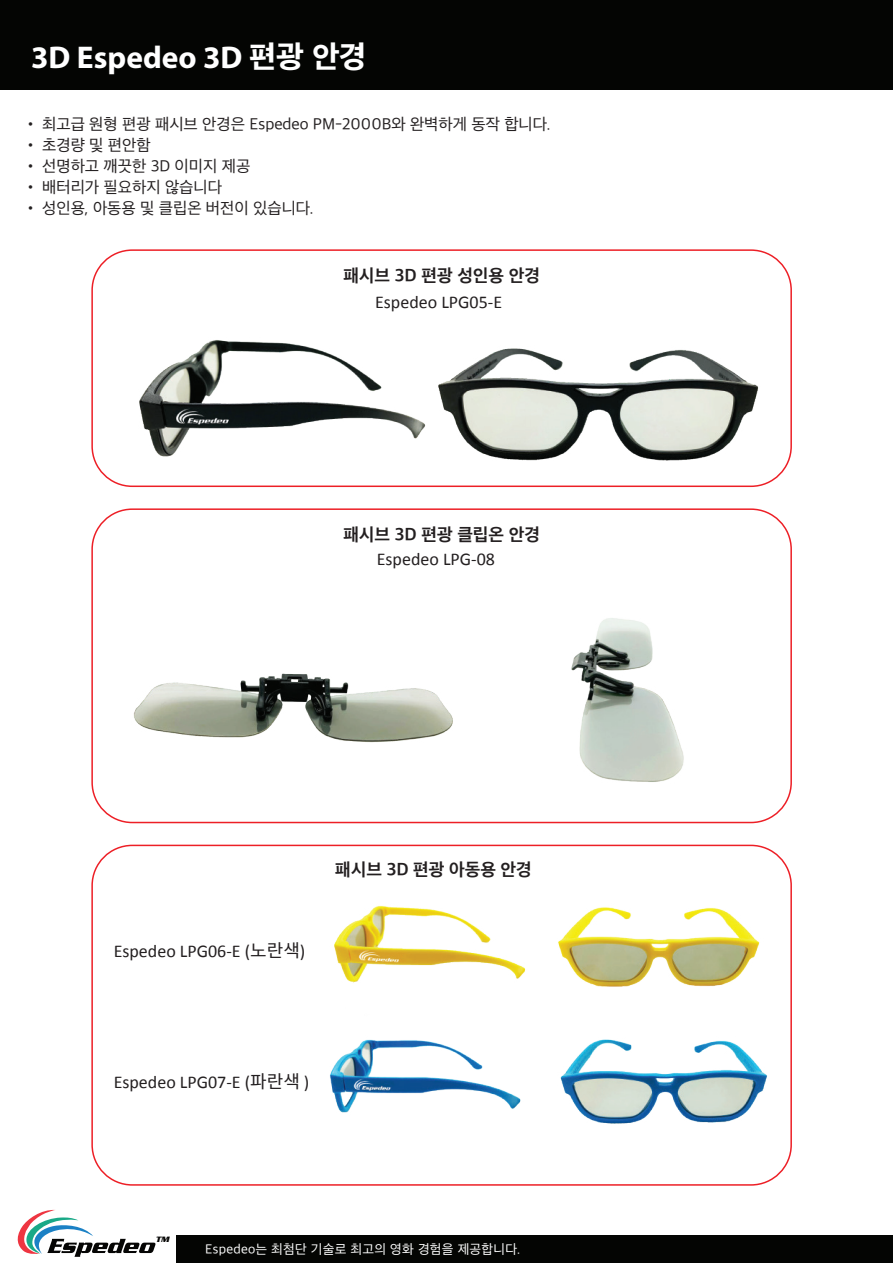
<style>
.page{position:relative;width:893px;height:1263px;background:#fff}
.page>*{position:absolute;margin:0;border:0;box-sizing:border-box;transform-origin:0 0}
.t1{font:700 31.5px "Myriad Pro";color:#fff}
.t2{font:18px "Calibri";color:#231f20}
.t3{font:700 18px "Apple SD Gothic Neo";color:#231f20}
.t4{font:16.5px "Apple SD Gothic Neo";color:#231f20}
.t5{font:13.5px "Apple SD Gothic Neo";letter-spacing:.02em;color:#fff}
.t6{font:italic 700 8.4px "Serpentine";color:#050504}
.s1{font-family:"Apple SD Gothic Neo";font-weight:800}
.s2{font-family:"Noto Sans CJ Kkr"}
</style>
<div class="page">
<div style="left:0;top:0;width:893px;height:90px;background:#040503"></div>
<div style="left:177px;top:1235px;width:716px;height:28px;background:#040503"></div>
<img style="left:139px;top:340px;width:287px;height:117px">
<img style="left:438px;top:348px;width:320px;height:113px">
<img style="left:128px;top:673px;width:339px;height:172px">
<img style="left:571px;top:618px;width:113px;height:164px">
<img style="left:334px;top:905px;width:192px;height:78px">
<img style="left:558px;top:907px;width:202px;height:80px">
<img style="left:330px;top:1039px;width:191px;height:74px">
<img style="left:560px;top:1039px;width:224px;height:130px">
<div style="left:91px;top:249px;width:701px;height:238px;border:2px solid #ed1f26;border-radius:40px"></div>
<div style="left:91px;top:508px;width:701px;height:315px;border:2px solid #ed1f26;border-radius:40px"></div>
<div style="left:91px;top:845px;width:701px;height:341px;border:2px solid #ed1f26;border-radius:40px"></div>
<svg style="left:17px;top:1209px;width:138px;height:48px"></svg>
<h1 class="t1" style="left:31px;top:37px;width:337px">3D Espedeo 3D <span class="s1">편광 안경</span></h1>
<p class="t4" style="left:24px;top:115px;width:529px">• 최고급 원형 편광 패시브 안경은 Espedeo PM-2000B와 완벽하게 동작 합니다.</p>
<p class="t4" style="left:24px;top:136px;width:129px">• 초경량 및 편안함</p>
<p class="t4" style="left:24px;top:157px;width:228px">• 선명하고 깨끗한 3D 이미지 제공</p>
<p class="t4" style="left:24px;top:178px;width:200px">• 배터리가 필요하지 않습니다</p>
<p class="t4" style="left:24px;top:199px;width:292px">• 성인용, 아동용 및 클립온 버전이 있습니다.</p>
<p class="t3" style="left:343px;top:266px;width:198px">패시브 3D 편광 성인용 안경</p>
<p class="t2" style="left:375px;top:289px;width:128px">Espedeo LPG05-E</p>
<p class="t3" style="left:343px;top:525px;width:198px">패시브 3D 편광 클립온 안경</p>
<p class="t2" style="left:377px;top:547px;width:120px">Espedeo LPG-08</p>
<p class="t2" style="left:114px;top:938px;width:193px">Espedeo LPG06-E (<span class="s2">노란색</span>)</p>
<p class="t3" style="left:335px;top:860px;width:198px">패시브 3D 편광 아동용 안경</p>
<p class="t2" style="left:114px;top:1069px;width:197px">Espedeo LPG07-E (<span class="s2">파란색</span> )</p>
<p class="t6" style="left:155px;top:1234px;width:15px">TM</p>
<p class="t5" style="left:205px;top:1242px;width:317px">Espedeo는 최첨단 기술로 최고의 영화 경험을 제공합니다.</p>
</div>
